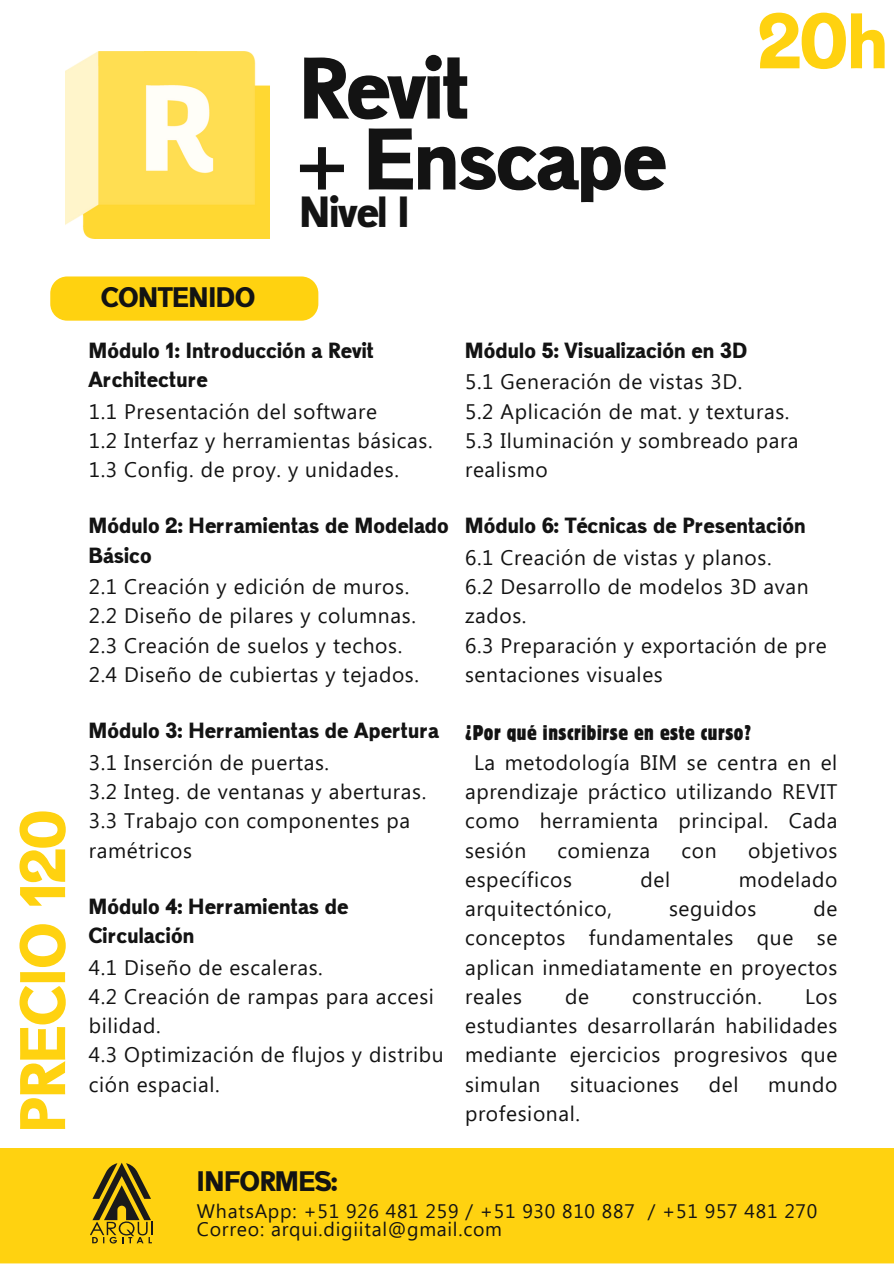
<style>
.page{position:relative;width:894px;height:1264px;background:#fff}
.page>*{position:absolute;margin:0;border:0;box-sizing:border-box;transform-origin:0 0}
.t1{font:83.4px/70.8px "Maximum Impact";color:#131313}
.t2{font:75px "Maximum Impact";color:#ffd210}
.t3{font:61.5px "Maximum Impact";color:#ffd210}
.t4{font:41.7px "Maximum Impact";color:#131313}
.t5{font:27px "Maximum Impact";color:#131313}
.t6{font:21px/29.2px "Segoe UI";letter-spacing:.03em;color:#131313}
.t7{font:21px/29.2px "Maximum Impact";letter-spacing:.03em;color:#131313}
.t8{font:condensed 21px "Block W1 G";letter-spacing:.03em;color:#131313}
.t9{font:19.5px "Segoe UI";letter-spacing:.035em;color:#131313}
</style>
<div class="page">
<div style="left:50px;top:276px;width:268px;height:45px;background:#ffd210"></div>
<div style="left:0;top:1148px;width:893px;height:115px;background:#ffd210"></div>
<svg style="left:90px;top:1162px;width:62px;height:81px;background:#a48813"></svg>
<img style="left:66px;top:52px;width:204px;height:187px">
<p class="t1" style="left:300px;top:56px;width:367px">Revit<br>+ Enscape</p>
<p class="t4" style="left:300px;top:187px;width:111px">Nivel I</p>
<h5 class="t2" style="left:759px;top:-3px;width:130px">20h</h5>
<p class="t3" style="left:7px;top:1132px;width:324px;rotate:-90deg">PRECIO 120</p>
<p class="t5" style="left:101px;top:281px;width:156px">CONTENIDO</p>
<p class="t7" style="left:89px;top:336px;width:286px">Módulo 1: Introducción a Revit<br>Architecture</p>
<h2 class="t6" style="left:89px;top:395px;width:290px">1.1 Presentación del software</h2>
<h1 class="t6" style="left:89px;top:424px;width:345px">1.2 Interfaz y herramientas básicas.</h1>
<h4 class="t6" style="left:89px;top:454px;width:311px">1.3 Config. de proy. y unidades.</h4>
<h5 class="t7" style="left:89px;top:512px;width:361px">Módulo 2: Herramientas de Modelado<br>Básico</h5>
<h3 class="t6" style="left:89px;top:571px;width:322px">2.1 Creación y edición de muros.</h3>
<p class="t6" style="left:89px;top:600px;width:328px">2.2 Diseño de pilares y columnas.</p>
<p class="t6" style="left:89px;top:629px;width:315px">2.3 Creación de suelos y techos.</p>
<p class="t6" style="left:89px;top:658px;width:331px">2.4 Diseño de cubiertas y tejados.</p>
<p class="t7" style="left:89px;top:716px;width:351px">Módulo 3: Herramientas de Apertura</p>
<p class="t6" style="left:89px;top:746px;width:242px">3.1 Inserción de puertas.</p>
<p class="t6" style="left:89px;top:775px;width:339px">3.2 Integ. de ventanas y aberturas.</p>
<p class="t6" style="left:89px;top:805px;width:323px">3.3 Trabajo con componentes pa ramétricos</p>
<p class="t7" style="left:89px;top:892px;width:261px">Módulo 4: Herramientas de<br>Circulación</p>
<p class="t6" style="left:89px;top:951px;width:235px">4.1 Diseño de escaleras.</p>
<p class="t6" style="left:89px;top:980px;width:346px">4.2 Creación de rampas para accesi bilidad.</p>
<p class="t6" style="left:89px;top:1039px;width:356px">4.3 Optimización de flujos y distribu ción espacial.</p>
<p class="t7" style="left:465px;top:336px;width:284px">Módulo 5: Visualización en 3D</p>
<p class="t6" style="left:465px;top:366px;width:278px">5.1 Generación de vistas 3D.</p>
<p class="t6" style="left:465px;top:395px;width:326px">5.2 Aplicación de mat. y texturas.</p>
<p class="t6" style="left:465px;top:424px;width:335px">5.3 Iluminación y sombreado para realismo</p>
<p class="t7" style="left:465px;top:512px;width:342px">Módulo 6: Técnicas de Presentación</p>
<p class="t6" style="left:465px;top:541px;width:308px">6.1 Creación de vistas y planos.</p>
<p class="t6" style="left:465px;top:571px;width:345px">6.2 Desarrollo de modelos 3D avan zados.</p>
<p class="t6" style="left:465px;top:629px;width:363px">6.3 Preparación y exportación de pre sentaciones visuales</p>
<p class="t8" style="left:465px;top:719px;width:287px">¿Por qué inscribirse en este curso?</p>
<p class="t6" style="left:465px;top:746px;width:374px;text-align:justify;text-indent:9px">La metodología BIM se centra en el aprendizaje práctico utilizando REVIT como herramienta principal. Cada sesión</p>
<p class="t6" style="left:557px;top:834px;width:94px">comienza</p>
<p class="t6" style="left:681px;top:834px;width:37px">con</p>
<p class="t6" style="left:747px;top:834px;width:91px">objetivos</p>
<p class="t6" style="left:465px;top:863px;width:108px">específicos</p>
<p class="t6" style="left:640px;top:863px;width:31px">del</p>
<p class="t6" style="left:738px;top:863px;width:100px">modelado</p>
<p class="t6" style="left:465px;top:892px;width:148px">arquitectónico,</p>
<p class="t6" style="left:669px;top:892px;width:89px">seguidos</p>
<p class="t6" style="left:465px;top:892px;width:373px;text-align:justify;text-indent:348px">de conceptos fundamentales que se aplican inmediatamente en proyectos reales</p>
<p class="t6" style="left:565px;top:980px;width:25px">de</p>
<p class="t6" style="left:632px;top:980px;width:131px">construcción.</p>
<p class="t6" style="left:465px;top:980px;width:373px;text-align:justify;text-indent:340px">Los estudiantes desarrollarán habilidades mediante ejercicios progresivos que simulan</p>
<p class="t6" style="left:570px;top:1068px;width:110px">situaciones</p>
<p class="t6" style="left:708px;top:1068px;width:31px">del</p>
<p class="t6" style="left:768px;top:1068px;width:70px">mundo</p>
<p class="t6" style="left:465px;top:1097px;width:116px">profesional.</p>
<p class="t5" style="left:197px;top:1165px;width:142px">INFORMES:</p>
<p class="t9" style="left:197px;top:1197px;width:621px">WhatsApp: +51 926 481 259 / +51 930 810 887 / +51 957 481 270</p>
<p class="t9" style="left:197px;top:1215px;width:306px">Correo: arqui.digiital@gmail.com</p>
</div>
